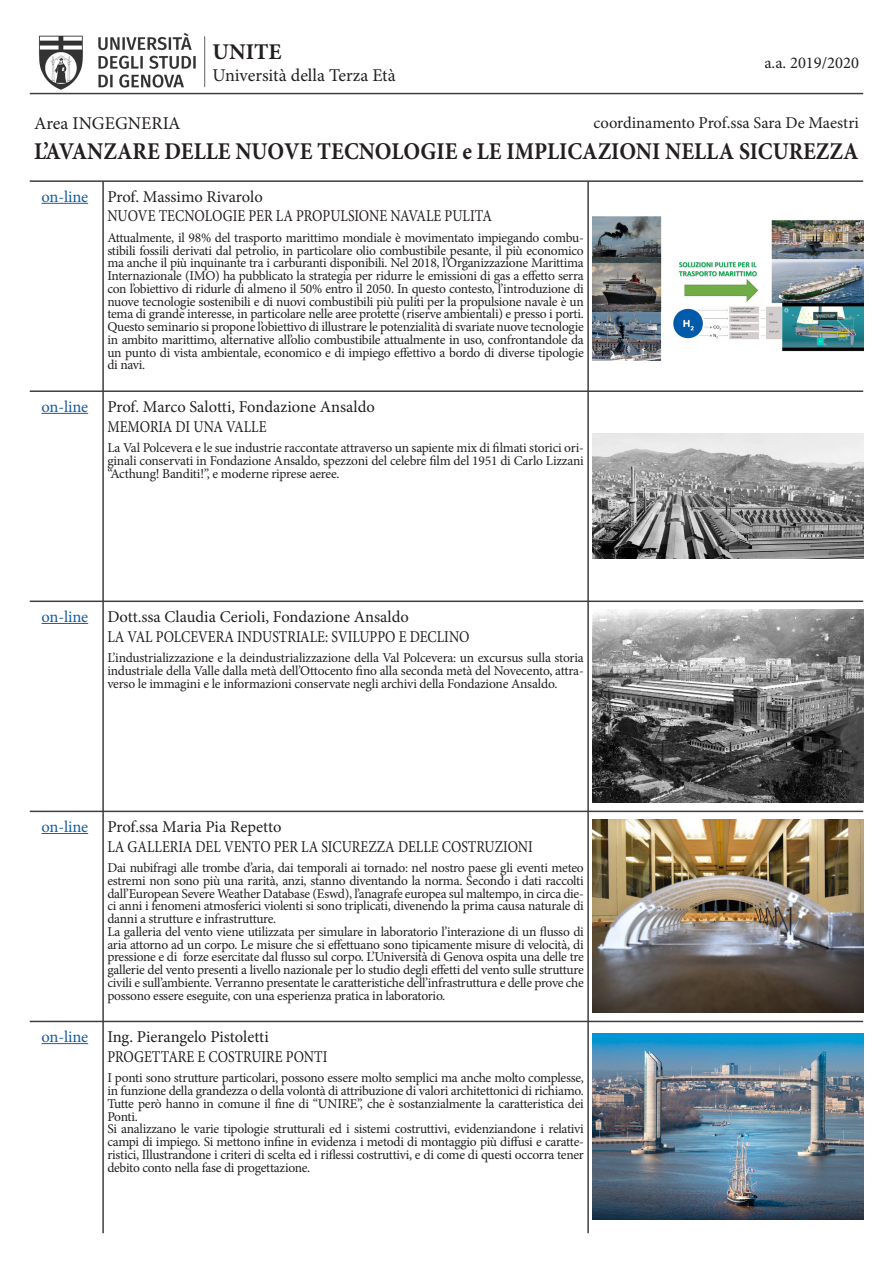
<style>
.page{position:relative;width:893px;height:1263px;background:#fff}
.page>*{position:absolute;margin:0;border:0;box-sizing:border-box;transform-origin:0 0}
.t1{font:700 24.15px "Minion Pro";color:#231f20;scale:.91 1}
.t2{font:700 22.5px "Minion Pro";color:#231f20}
.t3{font:18px "Minion Pro";color:#231f20}
.t4{font:16.5px/19.8px "Minion Pro";color:#231f20}
.t5{font:16.5px "Minion Pro";letter-spacing:-.01em;color:#175d9e}
.t6{font:13.5px/12.8px "Minion Pro";letter-spacing:-.02em;color:#231f20;text-align:justify}
</style>
<div class="page">
<img style="left:37px;top:32px;width:161px;height:61px">
<hr style="left:204px;top:36px;width:1px;height:51px;background:#636366">
<hr style="left:30px;top:93px;width:833px;height:1px;background:#3e3e3f">
<hr style="left:30px;top:180px;width:833px;height:2px;background:#3e3e3f">
<hr style="left:102px;top:181px;width:2px;height:1052px;background:#3e3e3f">
<hr style="left:587px;top:181px;width:2px;height:1052px;background:#3e3e3f">
<hr style="left:30px;top:390px;width:833px;height:2px;background:#3e3e3f">
<hr style="left:30px;top:600px;width:833px;height:2px;background:#3e3e3f">
<hr style="left:30px;top:811px;width:833px;height:1px;background:#3e3e3f">
<hr style="left:30px;top:1021px;width:833px;height:1px;background:#3e3e3f">
<img style="left:592px;top:820px;width:271px;height:193px">
<img style="left:592px;top:1033px;width:271px;height:186px">
<img style="left:592px;top:216px;width:271px;height:145px">
<hr style="left:41px;top:203px;width:47px;height:1px;background:#175d9e">
<hr style="left:41px;top:413px;width:47px;height:1px;background:#175d9e">
<hr style="left:41px;top:623px;width:47px;height:1px;background:#175d9e">
<hr style="left:41px;top:833px;width:47px;height:1px;background:#175d9e">
<hr style="left:41px;top:1043px;width:47px;height:1px;background:#175d9e">
<img style="left:592px;top:434px;width:271px;height:125px">
<img style="left:592px;top:610px;width:271px;height:193px">
<h2 class="t2" style="left:213px;top:36px;width:71px">UNITE</h2>
<h3 class="t3" style="left:213px;top:63px;width:185px">Università della Terza Età</h3>
<p class="t4" style="left:764px;top:53px;width:96px">a.a. 2019/2020</p>
<p class="t4" style="left:593px;top:113px;width:267px">coordinamento Prof.ssa Sara De Maestri</p>
<h3 class="t3" style="left:34px;top:111px;width:148px">Area INGEGNERIA</h3>
<h1 class="t1" style="left:34px;top:134px;width:908px">L’AVANZARE DELLE NUOVE TECNOLOGIE e LE IMPLICAZIONI NELLA SICUREZZA</h1>
<p class="t5" style="left:41px;top:185px;width:48px">on-line</p>
<p class="t5" style="left:41px;top:395px;width:48px">on-line</p>
<p class="t4" style="left:107px;top:187px;width:386px">Prof. Massimo Rivarolo<br>NUOVE TECNOLOGIE PER LA PROPULSIONE NAVALE PULITA</p>
<p class="t6" style="left:107px;top:231px;width:478px">Attualmente, il 98% del trasporto marittimo mondiale è movimentato impiegando combu&shy;stibili fossili derivati dal petrolio, in particolare olio combustibile pesante, il più economico ma anche il più inquinante tra i carburanti disponibili. Nel 2018, l’Organizzazione Marittima Internazionale (IMO) ha pubblicato la strategia per ridurre le emissioni di gas a effetto serra con l’obiettivo di ridurle di almeno il 50% entro il 2050. In questo contesto, l’introduzione di nuove tecnologie sostenibili e di nuovi combustibili più puliti per la propulsione navale è un tema di grande interesse, in particolare nelle aree protette (riserve ambientali) e presso i porti.<br>Questo seminario si propone l’obiettivo di illustrare le potenzialità di svariate nuove tecnologie in ambito marittimo, alternative all’olio combustibile attualmente in uso, confrontandole da un punto di vista ambientale, economico e di impiego effettivo a bordo di diverse tipologie di navi.</p>
<p class="t4" style="left:107px;top:397px;width:269px">Prof. Marco Salotti, Fondazione Ansaldo<br>MEMORIA DI UNA VALLE</p>
<p class="t6" style="left:107px;top:441px;width:478px">La Val Polcevera e le sue industrie raccontate attraverso un sapiente mix di filmati storici ori&shy;ginali conservati in Fondazione Ansaldo, spezzoni del celebre film del 1951 di Carlo Lizzani “Acthung! Banditi!”, e moderne riprese aeree.</p>
<p class="t5" style="left:41px;top:605px;width:48px">on-line</p>
<p class="t4" style="left:107px;top:607px;width:364px">Dott.ssa Claudia Cerioli, Fondazione Ansaldo<br>LA VAL POLCEVERA INDUSTRIALE: SVILUPPO E DECLINO</p>
<p class="t6" style="left:107px;top:651px;width:478px">L’industrializzazione e la deindustrializzazione della Val Polcevera: un excursus sulla storia industriale della Valle dalla metà dell’Ottocento fino alla seconda metà del Novecento, attra&shy;verso le immagini e le informazioni conservate negli archivi della Fondazione Ansaldo.</p>
<p class="t5" style="left:41px;top:815px;width:48px">on-line</p>
<p class="t5" style="left:41px;top:1026px;width:48px">on-line</p>
<p class="t4" style="left:107px;top:817px;width:427px">Prof.ssa Maria Pia Repetto<br>LA GALLERIA DEL VENTO PER LA SICUREZZA DELLE COSTRUZIONI</p>
<p class="t6" style="left:107px;top:861px;width:478px;text-align:left">Dai nubifragi alle trombe d’aria, dai temporali ai tornado: nel nostro paese gli eventi meteo estremi non sono più una rarità, anzi, stanno diventando la norma. Secondo i dati raccolti dall’European Severe Weather Database (Eswd), l’anagrafe europea sul maltempo, in circa die&shy;ci anni i fenomeni atmosferici violenti si sono triplicati, divenendo la prima causa naturale di danni a strutture e infrastrutture.<br>La galleria del vento viene utilizzata per simulare in laboratorio l’interazione di un flusso di aria attorno ad un corpo. Le misure che si effettuano sono tipicamente misure di velocità, di pressione e di forze esercitate dal flusso sul corpo. L’Università di Genova ospita una delle tre gallerie del vento presenti a livello nazionale per lo studio degli effetti del vento sulle strutture civili e sull’ambiente. Verranno presentate le caratteristiche dell’infrastruttura e delle prove che possono essere eseguite, con una esperienza pratica in laboratorio.</p>
<p class="t4" style="left:107px;top:1027px;width:222px">Ing. Pierangelo Pistoletti<br>PROGETTARE E COSTRUIRE PONTI</p>
<p class="t6" style="left:107px;top:1072px;width:478px;text-align:left">I ponti sono strutture particolari, possono essere molto semplici ma anche molto complesse, in funzione della grandezza o della volontà di attribuzione di valori architettonici di richiamo.<br>Tutte però hanno in comune il fine di “UNIRE”, che è sostanzialmente la caratteristica dei Ponti.<br>Si analizzano le varie tipologie strutturali ed i sistemi costruttivi, evidenziandone i relativi campi di impiego. Si mettono infine in evidenza i metodi di montaggio più diffusi e caratte&shy;ristici, Illustrandone i criteri di scelta ed i riflessi costruttivi, e di come di questi occorra tener debito conto nella fase di progettazione.</p>
</div>
